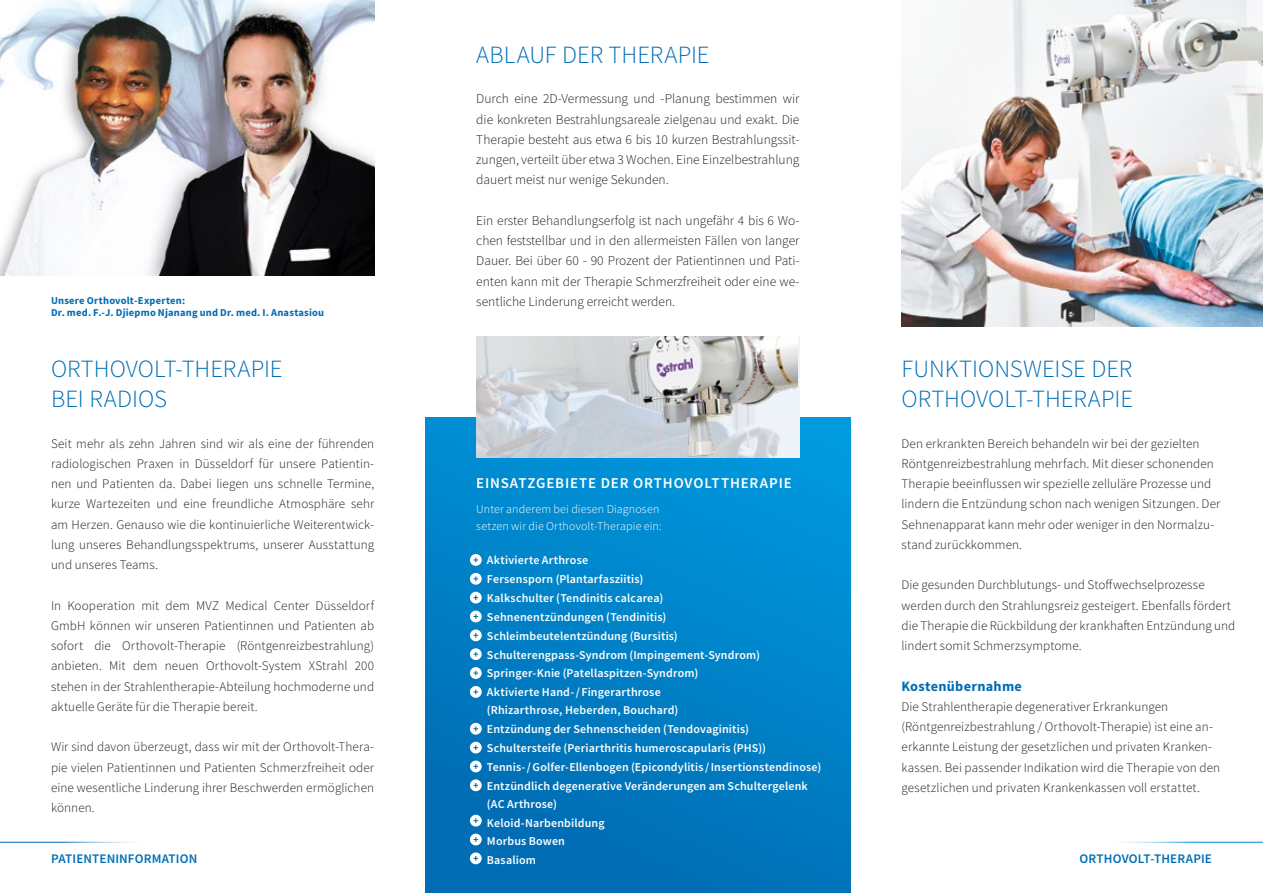
<style>
.page{position:relative;width:1263px;height:893px;background:#fff}
.page>*{position:absolute;margin:0;border:0;box-sizing:border-box;transform-origin:0 0}
.t1{font:300 24.75px/30.3px "Source Sans Pro";color:#006db4}
.t2{font:600 15px "Source Sans Pro";letter-spacing:.055em;color:#fff}
.t3{font:700 14.25px "Source Sans Pro";letter-spacing:.02em;color:#006db4}
.t4{font:300 13.5px/20.2px "Source Sans Pro";color:#1d1d1b;text-align:justify}
.t5{font:300 13.2px/20.2px "Source Sans Pro";letter-spacing:.01em;color:#1d1d1b;text-align:justify}
.t6{font:600 13.2px "Source Sans Pro";letter-spacing:.01em;color:#006db4}
.t7{font:600 12px/18.8px "Source Sans Pro";letter-spacing:.015em;color:#fff}
.t8{font:300 12px/16.5px "Source Sans Pro";letter-spacing:.015em;color:#fff}
.t9{font:700 10.5px/12px "Source Sans Pro";letter-spacing:.02em;color:#006db4}
</style>
<div class="page">
<div style="left:425px;top:417px;width:425px;height:476px;background:linear-gradient(to bottom,#0295da,#006cb3)"></div>
<svg style="left:470px;top:554px;width:12px;height:12px"></svg>
<svg style="left:473px;top:558px;width:5px;height:4px"></svg>
<svg style="left:470px;top:573px;width:12px;height:12px"></svg>
<svg style="left:473px;top:576px;width:5px;height:5px"></svg>
<div style="left:470px;top:592px;width:12px;height:12px;background:#fff;border-radius:50%"></div>
<svg style="left:473px;top:595px;width:5px;height:5px"></svg>
<div style="left:470px;top:611px;width:12px;height:11px;background:#fff;border-radius:50%"></div>
<svg style="left:473px;top:614px;width:5px;height:5px"></svg>
<div style="left:470px;top:629px;width:12px;height:12px;background:#fff;border-radius:50%"></div>
<svg style="left:473px;top:633px;width:5px;height:5px"></svg>
<svg style="left:470px;top:648px;width:12px;height:12px"></svg>
<svg style="left:473px;top:652px;width:5px;height:5px"></svg>
<svg style="left:470px;top:667px;width:12px;height:12px"></svg>
<svg style="left:473px;top:671px;width:5px;height:4px"></svg>
<svg style="left:470px;top:686px;width:12px;height:12px"></svg>
<svg style="left:473px;top:689px;width:5px;height:5px"></svg>
<svg style="left:470px;top:723px;width:12px;height:12px"></svg>
<svg style="left:473px;top:726px;width:5px;height:5px"></svg>
<div style="left:470px;top:742px;width:12px;height:11px;background:#fff;border-radius:50%"></div>
<svg style="left:473px;top:745px;width:5px;height:5px"></svg>
<svg style="left:470px;top:760px;width:12px;height:12px"></svg>
<svg style="left:473px;top:764px;width:5px;height:5px"></svg>
<div style="left:470px;top:779px;width:12px;height:12px;background:#fff;border-radius:50%"></div>
<svg style="left:473px;top:783px;width:5px;height:5px"></svg>
<div style="left:470px;top:815px;width:12px;height:12px;background:#fff;border-radius:50%"></div>
<svg style="left:473px;top:818px;width:5px;height:5px"></svg>
<div style="left:470px;top:834px;width:12px;height:11px;background:#fff;border-radius:50%"></div>
<svg style="left:473px;top:837px;width:5px;height:5px"></svg>
<div style="left:470px;top:852px;width:12px;height:12px;background:#fff;border-radius:50%"></div>
<svg style="left:473px;top:856px;width:5px;height:5px"></svg>
<img style="left:0;top:0;width:374px;height:275px">
<img style="left:901px;top:0;width:362px;height:326px">
<img style="left:476px;top:336px;width:323px;height:122px">
<img style="left:603px;top:336px;width:194px;height:142px">
<hr style="left:0;top:842px;width:147px;height:1px;background:#006db4">
<p class="t9" style="left:51px;top:294px;width:275px">Unsere Orthovolt-Experten:<br>Dr. med. F.-J. Djiepmo Njanang und Dr. med. I. Anastasiou</p>
<h1 class="t1" style="left:51px;top:353px;width:233px">ORTHOVOLT-THERAPIE<br>BEI RADIOS</h1>
<p class="t5" style="left:51px;top:433px;width:325px">Seit mehr als zehn Jahren sind wir als eine der führenden radiologischen Praxen in Düsseldorf für unsere Patientin&shy;nen und Patienten da. Dabei liegen uns schnelle Termine, kurze Wartezeiten und eine freundliche Atmosphäre sehr am Herzen. Genauso wie die kontinuierliche Weiterentwick&shy;lung unseres Behandlungsspektrums, unserer Ausstattung und unseres Teams.</p>
<p class="t5" style="left:51px;top:595px;width:325px">In Kooperation mit dem MVZ Medical Center Düsseldorf GmbH können wir unseren Patientinnen und Patienten ab sofort die Orthovolt-Therapie (Röntgenreizbestrahlung) anbieten. Mit dem neuen Orthovolt-System XStrahl 200 stehen in der Strahlentherapie-Abteilung hochmoderne und aktuelle Geräte für die Therapie bereit.</p>
<p class="t5" style="left:51px;top:737px;width:325px">Wir sind davon überzeugt, dass wir mit der Orthovolt-Thera&shy;pie vielen Patientinnen und Patienten Schmerzfreiheit oder eine wesentliche Linderung ihrer Beschwerden ermöglichen können.</p>
<p class="t6" style="left:51px;top:850px;width:148px">PATIENTENINFORMATION</p>
<h1 class="t1" style="left:476px;top:39px;width:235px">ABLAUF DER THERAPIE</h1>
<p class="t4" style="left:476px;top:89px;width:325px">Durch eine 2D-Vermessung und -Planung bestimmen wir die konkreten Bestrahlungsareale zielgenau und exakt. Die Therapie besteht aus etwa 6 bis 10 kurzen Bestrahlungssit&shy;zungen, verteilt über etwa 3 Wochen. Eine Einzelbestrahlung dauert meist nur wenige Sekunden.</p>
<p class="t4" style="left:476px;top:210px;width:325px">Ein erster Behandlungserfolg ist nach ungefähr 4 bis 6 Wo&shy;chen feststellbar und in den allermeisten Fällen von langer Dauer. Bei über 60 - 90 Prozent der Patientinnen und Pati&shy;enten kann mit der Therapie Schmerzfreiheit oder eine we&shy;sentliche Linderung erreicht werden.</p>
<p class="t2" style="left:476px;top:473px;width:317px">EINSATZGEBIETE DER ORTHOVOLTTHERAPIE</p>
<p class="t8" style="left:476px;top:501px;width:187px">Unter anderem bei diesen Diagnosen setzen wir die Orthovolt-Therapie ein:</p>
<p class="t7" style="left:487px;top:551px;width:336px">Aktivierte Arthrose<br>Fersensporn (Plantarfasziitis)<br>Kalkschulter (Tendinitis calcarea)<br>Sehnenentzündungen (Tendinitis)<br>Schleimbeutelentzündung (Bursitis)<br>Schulterengpass-Syndrom (Impingement-Syndrom)<br>Springer-Knie (Patellaspitzen-Syndrom)<br>Aktivierte Hand-/Fingerarthrose<br>(Rhizarthrose, Heberden, Bouchard)<br>Entzündung der Sehnenscheiden (Tendovaginitis)<br>Schultersteife (Periarthritis humeroscapularis (PHS))<br>Tennis-/Golfer-Ellenbogen (Epicondylitis /Insertionstendinose)<br>Entzündlich degenerative Veränderungen am Schultergelenk (AC Arthrose)<br>Keloid-Narbenbildung<br>Morbus Bowen<br>Basaliom</p>
<h1 class="t1" style="left:901px;top:353px;width:233px">FUNKTIONSWEISE DER<br>ORTHOVOLT-THERAPIE</h1>
<p class="t5" style="left:901px;top:433px;width:320px;text-align:left">Den erkrankten Bereich behandeln wir bei der gezielten Röntgenreizbestrahlung mehrfach. Mit dieser schonenden Therapie beeinflussen wir spezielle zelluläre Prozesse und lindern die Entzündung schon nach wenigen Sitzungen. Der Sehnenapparat kann mehr oder weniger in den Normalzu&shy;stand zurückkommen.</p>
<p class="t5" style="left:901px;top:575px;width:335px;text-align:left">Die gesunden Durchblutungs- und Stoffwechselprozesse werden durch den Strahlungsreiz gesteigert. Ebenfalls fördert die Therapie die Rückbildung der krankhaften Entzündung und lindert somit Schmerzsymptome.</p>
<p class="t3" style="left:901px;top:676px;width:122px">Kostenübernahme</p>
<p class="t5" style="left:901px;top:696px;width:320px;text-align:left">Die Strahlentherapie degenerativer Erkrankungen (Röntgenreizbestrahlung / Orthovolt-Therapie) ist eine an&shy;erkannte Leistung der gesetzlichen und privaten Kranken&shy;kassen. Bei passender Indikation wird die Therapie von den gesetzlichen und privaten Krankenkassen voll erstattet.</p>
<p class="t6" style="left:1079px;top:850px;width:134px">ORTHOVOLT-THERAPIE</p>
</div>
